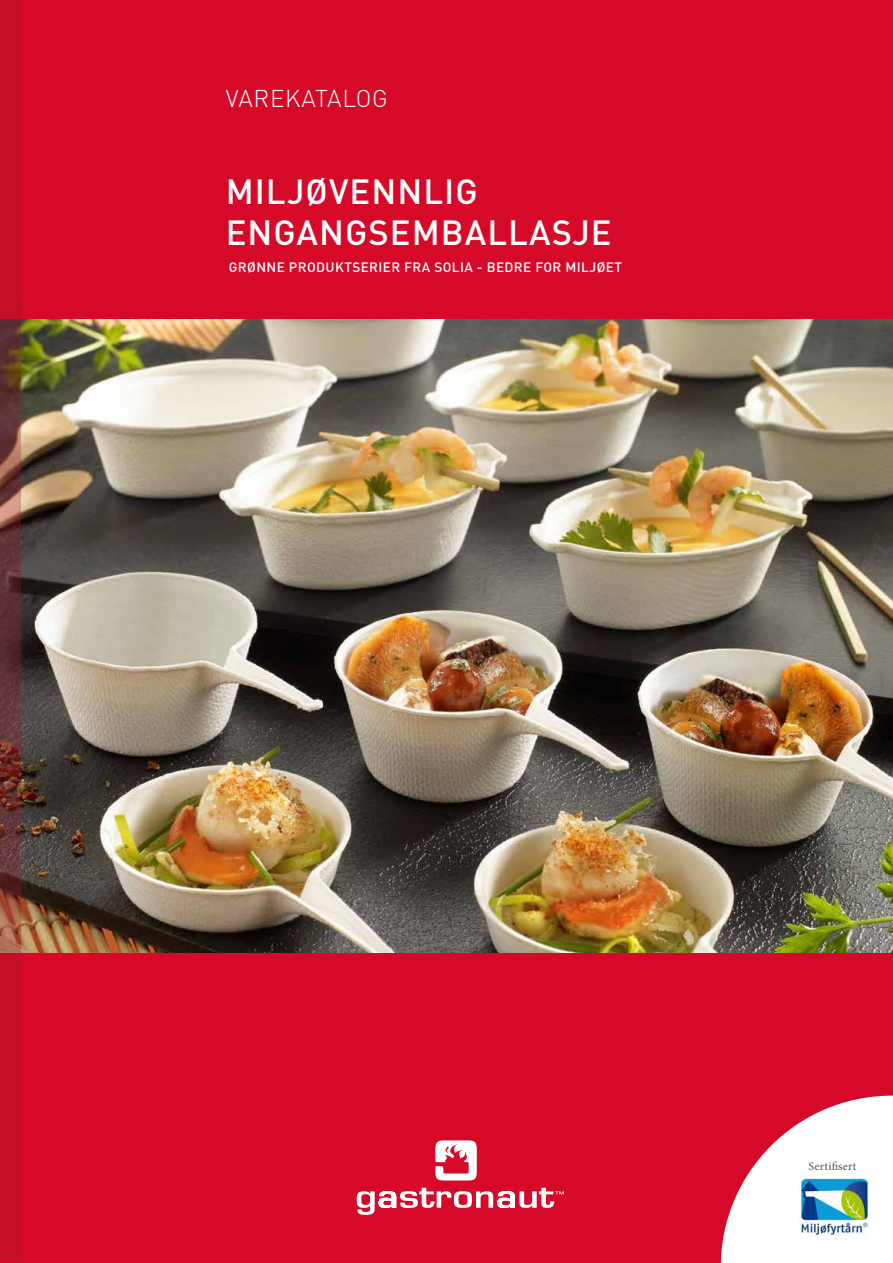
<style>
.page{position:relative;width:893px;height:1263px;background:#d70929}
.page>*{position:absolute;margin:0;border:0;box-sizing:border-box;transform-origin:0 0}
.t1{font:500 34.5px/41.4px "DIN";letter-spacing:.03em;color:#fff}
.t2{font:300 24px "DIN";letter-spacing:.03em;color:#fff}
.t3{font:500 13.5px "DIN";letter-spacing:.03em;color:#fff}
.t4{font:12px "Minion Pro";letter-spacing:.015em;color:#575756}
</style>
<div class="page">
<svg style="left:357px;top:1140px;width:207px;height:75px"></svg>
<img style="left:21px;top:320px;width:871px;height:632px">
<svg style="left:0;top:1px;width:21px;height:1261px;background:#98242f"></svg>
<svg style="left:721px;top:1095px;width:172px;height:168px"></svg>
<div style="left:796px;top:1172px;width:76px;height:70px;background:#fff"></div>
<img style="left:799px;top:1172px;width:70px;height:67px">
<h2 class="t2" style="left:226px;top:83px;width:164px">VAREKATALOG</h2>
<h1 class="t1" style="left:226px;top:169px;width:387px">MILJØVENNLIG<br>ENGANGSEMBALLASJE</h1>
<p class="t3" style="left:229px;top:258px;width:395px">GRØNNE PRODUKTSERIER FRA SOLIA - BEDRE FOR MILJØET</p>
<p class="t4" style="left:809px;top:1158px;width:49px">Sertifisert</p>
</div>
